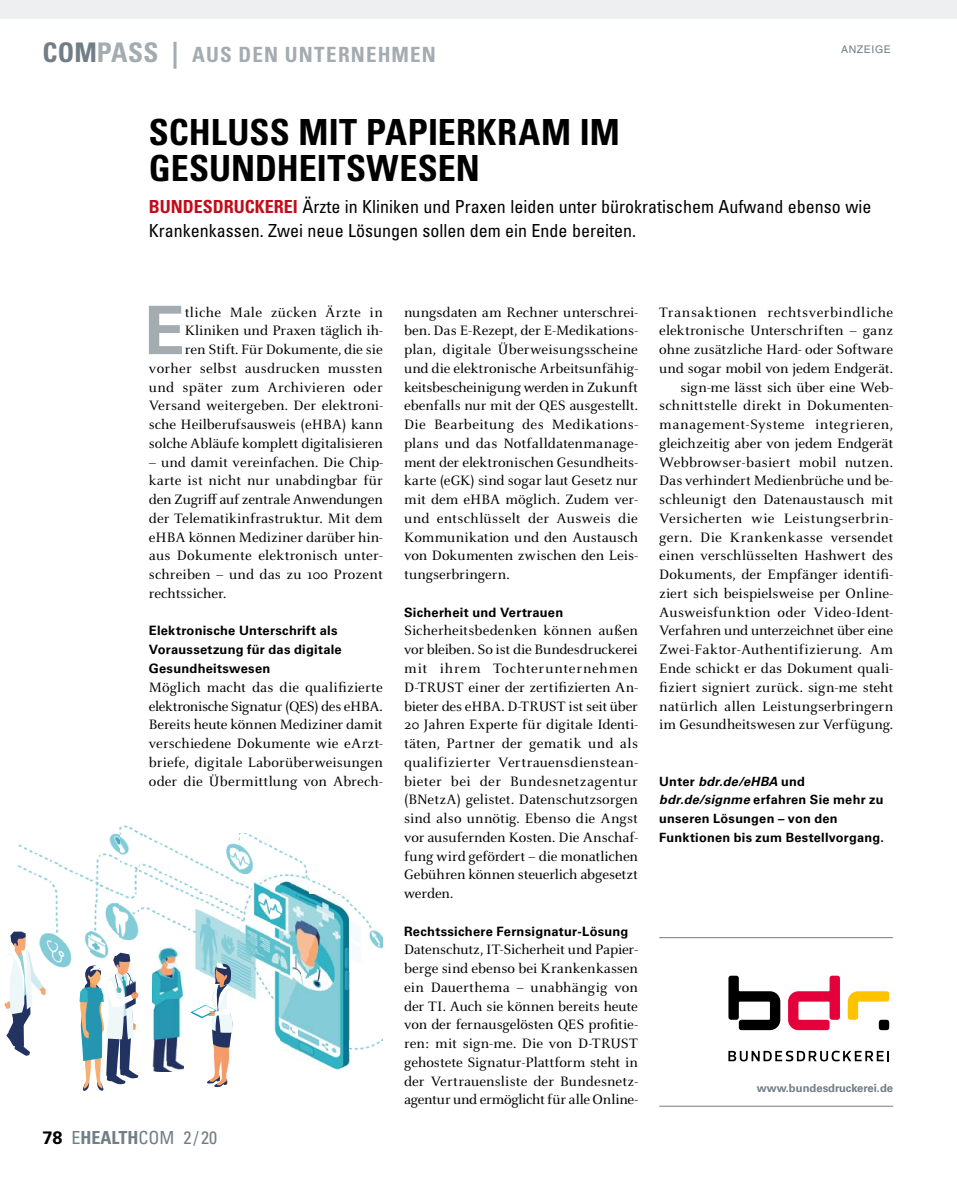
<style>
.page{position:relative;width:957px;height:1191px;background:#fff}
.page>*{position:absolute;margin:0;border:0;box-sizing:border-box;transform-origin:0 0}
.t1{font:700 66.9px "Univers LT Std";color:#a4acb1}
.t2{font:700 condensed 36px/36px "Univers LT Std";letter-spacing:.005em;color:#000}
.t3{font:700 condensed 21px "Univers LT Std";letter-spacing:.055em;color:#a4acb1}
.t4{font:condensed 18px/24px "Univers LT Std";color:#000}
.t5{font:condensed 18px "Univers LT Std";color:#717e86}
.t6{font:15px/18.8px "Celeste OT";letter-spacing:.005em;color:#000;text-align:justify}
.t7{font:700 12.9px/18.8px "Univers LT Std";letter-spacing:.02em;color:#000}
.t8{font:700 12.75px/18.8px "Univers LT Std";letter-spacing:.02em;color:#000}
.t9{font:700 11.25px "Univers LT Std";color:#717e86}
.t10{font:10.5px "Helvetica LT Std";letter-spacing:.06em;color:#717e86}
.s1{font-size:27px;color:#717e86}
.s2{font-size:27px}
.s3{font-weight:700;color:#c10c1a}
.s4{font-weight:700;font-stretch:normal;color:#000}
.s5{font-weight:700}
.s6{font-style:italic}
</style>
<div class="page">
<div style="left:0;top:0;width:957px;height:19px;background:#edeff0"></div>
<hr style="left:659px;top:937px;width:234px;height:1px;background:#717e86">
<svg style="left:728px;top:1050px;width:161px;height:11px"></svg>
<svg style="left:728px;top:975px;width:52px;height:55px"></svg>
<svg style="left:847px;top:991px;width:42px;height:28px"></svg>
<svg style="left:788px;top:975px;width:52px;height:55px"></svg>
<div style="left:879px;top:1019px;width:10px;height:11px;background:#000;border-radius:3px"></div>
<hr style="left:659px;top:1105px;width:234px;height:1px;background:#717e86">
<img style="left:309px;top:893px;width:40px;height:177px">
<img style="left:289px;top:873px;width:20px;height:184px">
<img style="left:349px;top:1040px;width:34px;height:10px">
<img style="left:279px;top:873px;width:10px;height:174px">
<img style="left:269px;top:875px;width:10px;height:163px">
<img style="left:239px;top:873px;width:30px;height:127px">
<img style="left:219px;top:903px;width:20px;height:88px">
<img style="left:199px;top:893px;width:20px;height:69px">
<img style="left:349px;top:903px;width:20px;height:21px">
<img style="left:189px;top:886px;width:10px;height:76px">
<img style="left:46px;top:942px;width:26px;height:26px">
<img style="left:89px;top:903px;width:30px;height:49px">
<img style="left:369px;top:925px;width:14px;height:24px">
<img style="left:84px;top:931px;width:5px;height:18px">
<img style="left:119px;top:893px;width:20px;height:48px">
<img style="left:46px;top:932px;width:18px;height:10px">
<img style="left:173px;top:922px;width:16px;height:8px">
<img style="left:56px;top:923px;width:3px;height:9px">
<img style="left:152px;top:912px;width:24px;height:10px">
<img style="left:49px;top:859px;width:10px;height:63px">
<img style="left:141px;top:906px;width:15px;height:6px">
<svg style="left:219px;top:900px;width:5px;height:3px"></svg>
<img style="left:180px;top:880px;width:9px;height:15px">
<img style="left:109px;top:887px;width:10px;height:8px">
<img style="left:90px;top:859px;width:9px;height:44px">
<img style="left:314px;top:883px;width:22px;height:10px">
<img style="left:229px;top:838px;width:10px;height:47px">
<img style="left:159px;top:873px;width:20px;height:17px">
<img style="left:130px;top:864px;width:9px;height:29px">
<svg style="left:99px;top:883px;width:10px;height:8px"></svg>
<img style="left:309px;top:879px;width:10px;height:4px">
<img style="left:210px;top:868px;width:19px;height:11px">
<img style="left:139px;top:863px;width:20px;height:17px">
<img style="left:75px;top:873px;width:14px;height:7px">
<img style="left:30px;top:873px;width:18px;height:8px">
<img style="left:300px;top:860px;width:8px;height:13px">
<img style="left:239px;top:834px;width:19px;height:39px">
<img style="left:199px;top:863px;width:10px;height:6px">
<img style="left:119px;top:825px;width:10px;height:40px">
<img style="left:59px;top:864px;width:18px;height:9px">
<img style="left:17px;top:865px;width:15px;height:8px">
<img style="left:281px;top:853px;width:17px;height:8px">
<img style="left:226px;top:844px;width:3px;height:17px">
<img style="left:179px;top:853px;width:20px;height:10px">
<img style="left:99px;top:853px;width:19px;height:7px">
<img style="left:34px;top:853px;width:15px;height:7px">
<img style="left:277px;top:848px;width:6px;height:5px">
<img style="left:160px;top:844px;width:18px;height:9px">
<img style="left:109px;top:834px;width:10px;height:19px">
<img style="left:18px;top:844px;width:18px;height:9px">
<svg style="left:259px;top:839px;width:18px;height:12px"></svg>
<img style="left:144px;top:834px;width:18px;height:10px">
<img style="left:128px;top:826px;width:15px;height:10px">
<img style="left:152px;top:948px;width:32px;height:123px">
<svg style="left:4px;top:931px;width:42px;height:124px"></svg>
<svg style="left:79px;top:952px;width:59px;height:138px"></svg>
<svg style="left:191px;top:962px;width:46px;height:125px"></svg>
<h3 class="t3" style="left:43px;top:42px;width:395px"><span class="s1">COM</span><span class="s2">PASS |</span> AUS DEN UNTERNEHMEN</h3>
<p class="t10" style="left:841px;top:43px;width:51px">ANZEIGE</p>
<h2 class="t2" style="left:149px;top:114px;width:472px">SCHLUSS MIT PAPIERKRAM IM<br>GESUNDHEITSWESEN</h2>
<p class="t4" style="left:149px;top:194px;width:724px"><span class="s3">BUNDESDRUCKEREI</span> Ärzte in Kliniken und Praxen leiden unter bürokratischem Aufwand ebenso wie<br>Krankenkassen. Zwei neue Lösungen sollen dem ein Ende bereiten.</p>
<p class="t6" style="left:149px;top:302px;width:236px;text-align:right">tliche Male zücken Ärzte in Kliniken und Praxen täglich ih-<br>ren Stift. Für Dokumente, die sie vorher selbst ausdrucken mussten und später zum Archivieren oder Versand weitergeben. Der elektroni&shy;sche Heilberufsausweis (eHBA) kann solche Abläufe komplett digitalisieren</p>
<p class="t6" style="left:149px;top:452px;width:236px">– und damit vereinfachen. Die Chip&shy;karte ist nicht nur unabdingbar für den Zugriff auf zentrale Anwendungen der Telematikinfrastruktur. Mit dem eHBA können Mediziner darüber hin&shy;aus Dokumente elektronisch unter&shy;schreiben – und das zu 100 Prozent rechtssicher.</p>
<p class="t7" style="left:149px;top:621px;width:194px">Elektronische Unterschrift als<br>Voraussetzung für das digitale<br>Gesundheitswesen</p>
<p class="t6" style="left:149px;top:677px;width:235px">Möglich macht das die qualifizierte elektronische Signatur (QES) des eHBA.<br>Bereits heute können Mediziner damit verschiedene Dokumente wie eArzt&shy;briefe, digitale Laborüberweisungen oder die Übermittlung von Abrech-</p>
<h1 class="t1" style="left:144px;top:291px;width:42px">E</h1>
<p class="t5" style="left:43px;top:1126px;width:176px"><span class="s4">78</span> E<span class="s5">HEALTH</span>COM 2 / 20</p>
<p class="t6" style="left:404px;top:302px;width:235px">nungsdaten am Rechner unterschrei&shy;ben. Das E-Rezept, der E-Medikations&shy;plan, digitale Überweisungsscheine und die elektronische Arbeitsunfähig&shy;keitsbescheinigung werden in Zukunft ebenfalls nur mit der QES ausgestellt.<br>Die Bearbeitung des Medikations&shy;plans und das Notfalldatenmanage&shy;ment der elektronischen Gesundheits&shy;karte (eGK) sind sogar laut Gesetz nur mit dem eHBA möglich. Zudem ver&shy;und entschlüsselt der Ausweis die Kommunikation und den Austausch von Dokumenten zwischen den Leis&shy;tungserbringern.</p>
<p class="t7" style="left:404px;top:603px;width:161px">Sicherheit und Vertrauen</p>
<p class="t6" style="left:404px;top:621px;width:235px">Sicherheitsbedenken können außen vor bleiben. So ist die Bundesdruckerei mit ihrem Tochterunternehmen D-TRUST einer der zertifizierten An&shy;bieter des eHBA. D-TRUST ist seit über 20 Jahren Experte für digitale Identi&shy;täten, Partner der gematik und als qualifizierter Vertrauensdienstean&shy;bieter bei der Bundesnetzagentur (BNetzA) gelistet. Datenschutzsorgen sind also unnötig. Ebenso die Angst vor ausufernden Kosten. Die Anschaf&shy;fung wird gefördert – die monatlichen Gebühren können steuerlich abgesetzt werden.</p>
<p class="t7" style="left:404px;top:921px;width:226px">Rechtssichere Fernsignatur-Lösung</p>
<p class="t6" style="left:404px;top:940px;width:235px">Datenschutz, IT-Sicherheit und Papier&shy;berge sind ebenso bei Krankenkassen ein Dauerthema – unabhängig von der TI. Auch sie können bereits heute von der fernausgelösten QES profitie&shy;ren: mit sign-me. Die von D-TRUST gehostete Signatur-Plattform steht in der Vertrauensliste der Bundesnetz&shy;agentur und ermöglicht für alle Online-</p>
<p class="t6" style="left:659px;top:302px;width:235px;text-align:right">Transaktionen rechtsverbindliche elektronische Unterschriften – ganz ohne zusätzliche Hard- oder Software und sogar mobil von jedem Endgerät. sign-me lässt sich über eine Web&shy;schnittstelle direkt in Dokumenten&shy;management-Systeme integrieren, gleichzeitig aber von jedem Endgerät Webbrowser-basiert mobil nutzen.<br>Das verhindert Medienbrüche und be&shy;schleunigt den Datenaustausch mit Versicherten wie Leistungserbrin&shy;gern. Die Krankenkasse versendet einen verschlüsselten Hashwert des Dokuments, der Empfänger identifi&shy;ziert sich beispielsweise per Online-Ausweisfunktion oder Video-Ident-Verfahren und unterzeichnet über eine Zwei-Faktor-Authentifizierung. Am Ende schickt er das Dokument quali&shy;fiziert signiert zurück. sign-me steht natürlich allen Leistungserbringern im Gesundheitswesen zur Verfügung.</p>
<p class="t8" style="left:659px;top:771px;width:226px">Unter <span class="s6">bdr.de/eHBA</span> und <span class="s6">bdr.de/signme</span> erfahren Sie mehr zu unseren Lösungen – von den<br>Funktionen bis zum Bestellvorgang.</p>
<p class="t9" style="left:756px;top:1081px;width:138px">www.bundesdruckerei.de</p>
</div>
